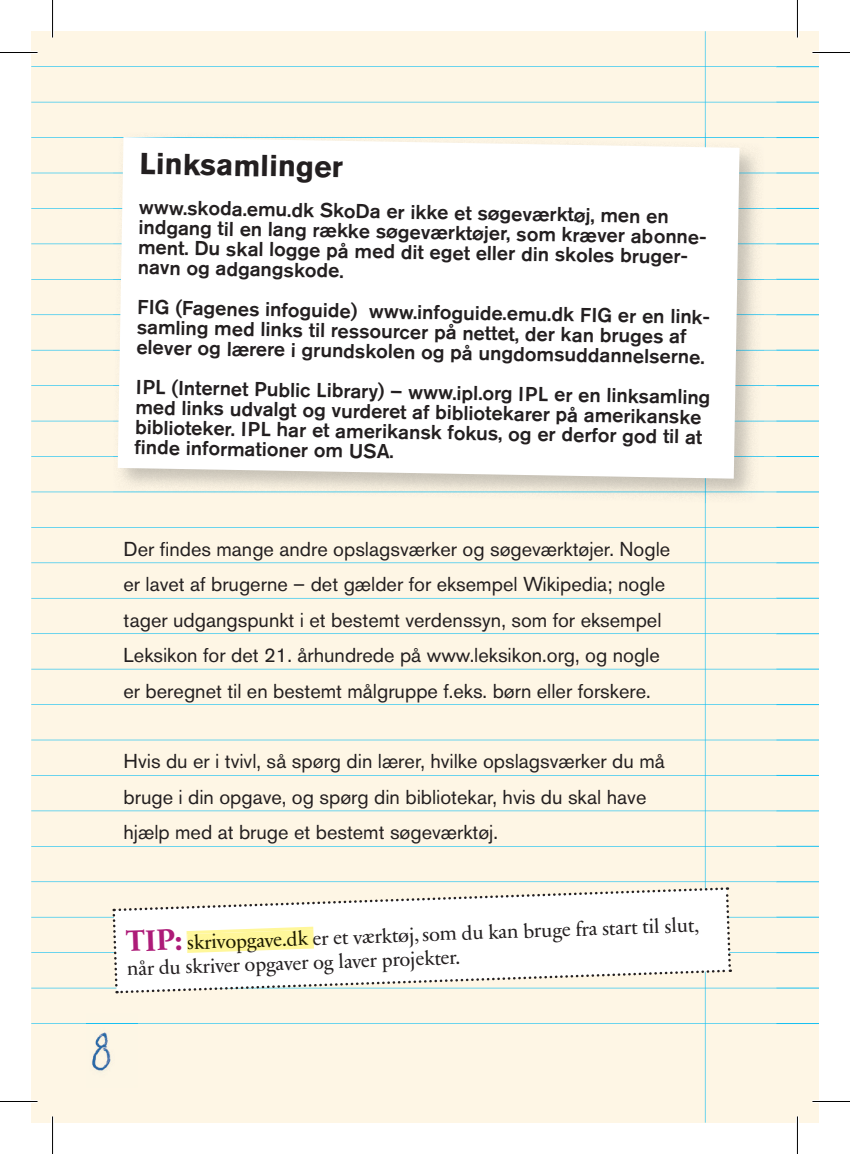
<style>
.page{position:relative;width:850px;height:1154px;background:#fff}
.page>*{position:absolute;margin:0;border:0;box-sizing:border-box;transform-origin:0 0}
.t1{font:700 30px "Akzidenz Grotesk Pro";color:#231f20}
.t2{font:500 20px/20px "Akzidenz Grotesk Pro";color:#231f20}
.t3{font:20px/35.5px "Akzidenz Grotesk Pro";color:#231f20}
.t4{font:20px/24px "Sabon Next LT Pro";color:#231f20}
.s1{font-weight:700;font-size:30px;color:#ad1b78}
</style>
<div class="page">
<div style="left:31px;top:31px;width:744px;height:1091px;background:#fef6e5"></div>
<div style="left:775px;top:31px;width:22px;height:1091px;background:#fef6e5"></div>
<div style="left:797px;top:31px;width:21px;height:1091px;background:#fef6e5"></div>
<hr style="left:849px;top:31px;width:1px;height:1091px;background:#15c0f2">
<svg style="left:775px;top:66px;width:43px;height:1px"></svg>
<svg style="left:775px;top:102px;width:43px;height:1px"></svg>
<svg style="left:775px;top:137px;width:43px;height:1px"></svg>
<svg style="left:775px;top:173px;width:43px;height:1px"></svg>
<svg style="left:775px;top:208px;width:43px;height:1px"></svg>
<svg style="left:775px;top:243px;width:43px;height:1px"></svg>
<svg style="left:775px;top:279px;width:43px;height:1px"></svg>
<svg style="left:775px;top:314px;width:43px;height:1px"></svg>
<svg style="left:775px;top:350px;width:43px;height:1px"></svg>
<svg style="left:775px;top:385px;width:43px;height:1px"></svg>
<svg style="left:775px;top:421px;width:43px;height:1px"></svg>
<svg style="left:775px;top:456px;width:43px;height:1px"></svg>
<svg style="left:775px;top:491px;width:43px;height:1px"></svg>
<svg style="left:775px;top:527px;width:43px;height:1px"></svg>
<svg style="left:775px;top:562px;width:43px;height:1px"></svg>
<svg style="left:775px;top:598px;width:43px;height:1px"></svg>
<svg style="left:775px;top:633px;width:43px;height:1px"></svg>
<svg style="left:775px;top:669px;width:43px;height:1px"></svg>
<svg style="left:775px;top:704px;width:43px;height:1px"></svg>
<svg style="left:775px;top:739px;width:43px;height:1px"></svg>
<svg style="left:775px;top:775px;width:43px;height:1px"></svg>
<svg style="left:775px;top:810px;width:43px;height:1px"></svg>
<svg style="left:775px;top:846px;width:43px;height:1px"></svg>
<svg style="left:775px;top:881px;width:43px;height:1px"></svg>
<svg style="left:775px;top:917px;width:43px;height:1px"></svg>
<svg style="left:775px;top:952px;width:43px;height:1px"></svg>
<svg style="left:775px;top:988px;width:43px;height:1px"></svg>
<svg style="left:775px;top:1023px;width:43px;height:1px"></svg>
<img style="left:86px;top:1014px;width:52px;height:73px">
<img style="left:86px;top:1023px;width:52px;height:1px">
<svg style="left:111px;top:886px;width:620px;height:108px"></svg>
<img style="left:113px;top:132px;width:650px;height:371px">
<svg style="left:118px;top:137px;width:621px;height:342px"></svg>
<hr style="left:0;top:51px;width:38px;height:3px;background:#fff">
<hr style="left:812px;top:51px;width:37px;height:3px;background:#fff">
<hr style="left:0;top:1100px;width:38px;height:3px;background:#fff">
<hr style="left:812px;top:1100px;width:37px;height:3px;background:#fff">
<hr style="left:51px;top:0;width:3px;height:38px;background:#fff">
<hr style="left:51px;top:1116px;width:3px;height:38px;background:#fff">
<hr style="left:795px;top:0;width:3px;height:38px;background:#fff">
<hr style="left:795px;top:1116px;width:3px;height:38px;background:#fff">
<hr style="left:0;top:52px;width:38px;height:1px;background:#000">
<hr style="left:812px;top:52px;width:37px;height:1px;background:#000">
<hr style="left:0;top:1101px;width:38px;height:1px;background:#000">
<hr style="left:812px;top:1101px;width:37px;height:1px;background:#000">
<hr style="left:52px;top:0;width:1px;height:38px;background:#000">
<hr style="left:52px;top:1116px;width:1px;height:38px;background:#000">
<hr style="left:796px;top:0;width:1px;height:38px;background:#000">
<hr style="left:796px;top:1116px;width:1px;height:38px;background:#000">
<h1 class="t1" style="left:140px;top:144px;width:205px;rotate:1deg">Linksamlinger</h1>
<p class="t2" style="left:139px;top:197px;width:572px;rotate:1deg">www.skoda.emu.dk SkoDa er ikke et søgeværktøj, men en indgang til en lang række søgeværktøjer, som kræver abonne&shy;ment. Du skal logge på med dit eget eller din skoles bruger&shy;navn og adgangskode.</p>
<p class="t2" style="left:137px;top:297px;width:576px;rotate:1deg">FIG (Fagenes infoguide) www.infoguide.emu.dk FIG er en link&shy;samling med links til ressourcer på nettet, der kan bruges af elever og lærere i grundskolen og på ungdomsuddannelserne.</p>
<p class="t2" style="left:136px;top:377px;width:576px;rotate:1deg">IPL (Internet Public Library) – www.ipl.org IPL er en linksamling med links udvalgt og vurderet af bibliotekarer på amerikanske biblioteker. IPL har et amerikansk fokus, og er derfor god til at fi nde informationer om USA.</p>
<p class="t3" style="left:123px;top:531px;width:548px">Der findes mange andre opslagsværker og søgeværktøjer. Nogle er lavet af brugerne – det gælder for eksempel Wikipedia; nogle tager udgangspunkt i et bestemt verdenssyn, som for eksempel Leksikon for det 21. århundrede på www.leksikon.org, og nogle er beregnet til en bestemt målgruppe f.eks. børn eller forskere.</p>
<p class="t3" style="left:123px;top:743px;width:542px">Hvis du er i tvivl, så spørg din lærer, hvilke opslagsværker du må bruge i din opgave, og spørg din bibliotekar, hvis du skal have hjælp med at bruge et bestemt søgeværktøj.</p>
<p class="t4" style="left:125px;top:932px;width:575px;rotate:-2deg"><span class="s1">TIP:</span> skrivopgave.dk er et værktøj, som du kan bruge fra start til slut, når du skriver opgaver og laver projekter.</p>
</div>
